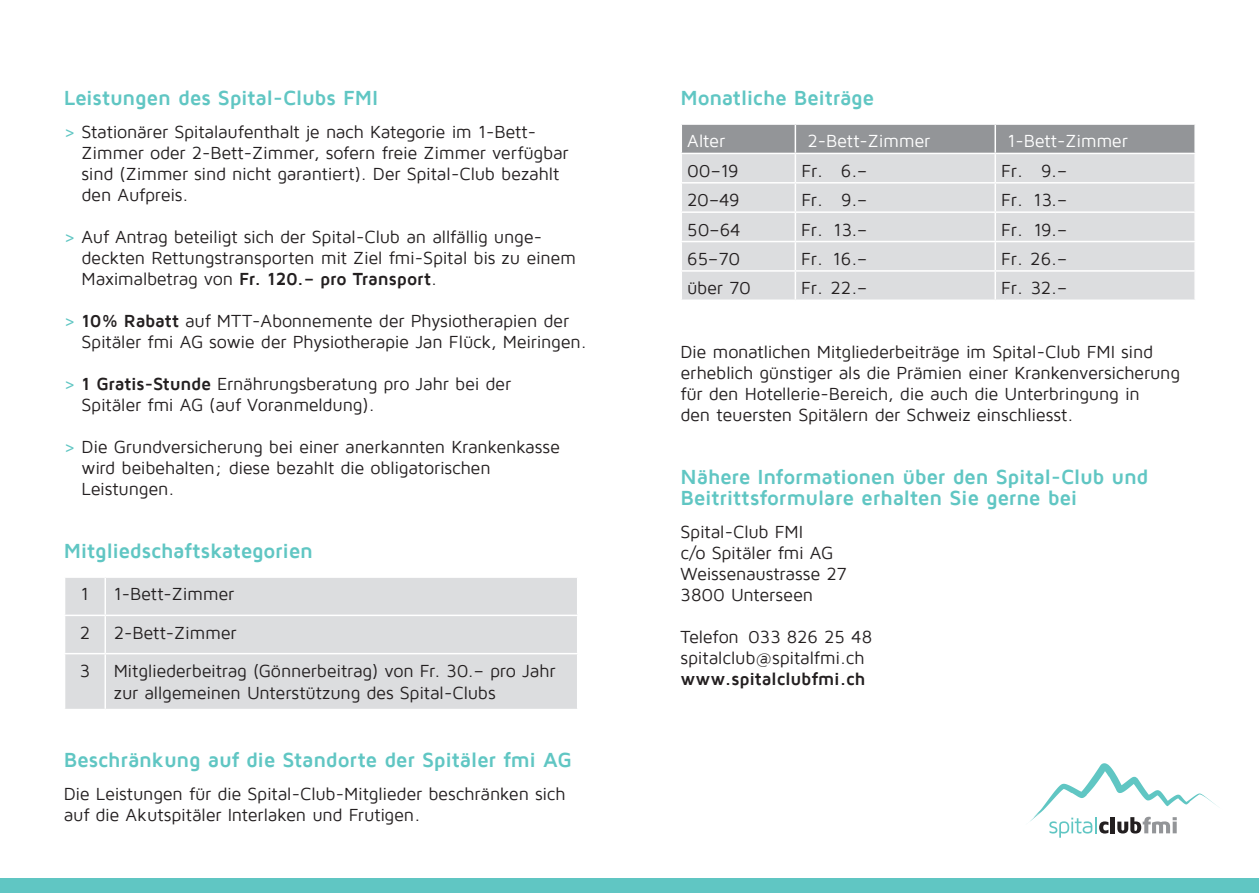
<style>
.page{position:relative;width:1259px;height:893px;background:#fff}
.page>*{position:absolute;margin:0;border:0;box-sizing:border-box;transform-origin:0 0}
.t1{font:700 21px/21px "Maven Pro";letter-spacing:-.015em;color:#60c6c3}
.t2{font:18px/21px "Maven Pro";letter-spacing:-.015em;color:#231f20}
.t3{font:18px "Maven Pro";letter-spacing:-.015em;color:#fff}
.t4{font:700 18px "Maven Pro";letter-spacing:-.01em;color:#231f20}
.s1{color:#60c6c3}
.s2{font-weight:700}
</style>
<div class="page">
<div style="left:65px;top:578px;width:512px;height:131px;background:#dcdddf"></div>
<hr style="left:104px;top:578px;width:2px;height:37px;background:#fff">
<hr style="left:64px;top:615px;width:41px;height:1px;background:#fff">
<hr style="left:105px;top:615px;width:473px;height:1px;background:#fff">
<hr style="left:104px;top:616px;width:2px;height:37px;background:#fff">
<hr style="left:64px;top:653px;width:41px;height:1px;background:#fff">
<hr style="left:105px;top:653px;width:473px;height:1px;background:#fff">
<hr style="left:104px;top:654px;width:2px;height:55px;background:#fff">
<div style="left:682px;top:125px;width:512px;height:28px;background:#939598"></div>
<div style="left:682px;top:154px;width:512px;height:146px;background:#dcdddf"></div>
<hr style="left:794px;top:125px;width:2px;height:28px;background:#fff">
<hr style="left:994px;top:125px;width:2px;height:28px;background:#fff">
<hr style="left:794px;top:154px;width:2px;height:28px;background:#fff">
<hr style="left:994px;top:154px;width:2px;height:28px;background:#fff">
<hr style="left:680px;top:182px;width:115px;height:2px;background:#fff">
<hr style="left:795px;top:182px;width:200px;height:2px;background:#fff">
<hr style="left:794px;top:184px;width:2px;height:27px;background:#fff">
<hr style="left:995px;top:182px;width:201px;height:2px;background:#fff">
<hr style="left:994px;top:184px;width:2px;height:27px;background:#fff">
<hr style="left:680px;top:211px;width:115px;height:2px;background:#fff">
<hr style="left:795px;top:211px;width:200px;height:2px;background:#fff">
<hr style="left:794px;top:213px;width:2px;height:28px;background:#fff">
<hr style="left:995px;top:211px;width:201px;height:2px;background:#fff">
<hr style="left:994px;top:213px;width:2px;height:28px;background:#fff">
<hr style="left:680px;top:241px;width:115px;height:1px;background:#fff">
<hr style="left:795px;top:241px;width:200px;height:1px;background:#fff">
<hr style="left:794px;top:242px;width:2px;height:28px;background:#fff">
<hr style="left:995px;top:241px;width:201px;height:1px;background:#fff">
<hr style="left:994px;top:242px;width:2px;height:28px;background:#fff">
<hr style="left:680px;top:270px;width:115px;height:2px;background:#fff">
<hr style="left:795px;top:270px;width:200px;height:2px;background:#fff">
<hr style="left:794px;top:272px;width:2px;height:28px;background:#fff">
<hr style="left:995px;top:270px;width:201px;height:2px;background:#fff">
<hr style="left:994px;top:272px;width:2px;height:28px;background:#fff">
<div style="left:0;top:878px;width:1259px;height:15px;background:#60c6c3"></div>
<svg style="left:1030px;top:763px;width:188px;height:75px"></svg>
<p class="t1" style="left:64px;top:88px;width:316px">Leistungen des Spital-Clubs FMI</p>
<p class="t2" style="left:82px;top:122px;width:489px;text-indent:-18px"><span class="s1">&gt;</span> Stationärer Spitalaufenthalt je nach Kategorie im 1-Bett-Zimmer oder 2-Bett-Zimmer, sofern freie Zimmer verfügbar sind (Zimmer sind nicht garantiert). Der Spital-Club bezahlt den Aufpreis.</p>
<p class="t2" style="left:82px;top:227px;width:496px;text-indent:-18px"><span class="s1">&gt;</span> Auf Antrag beteiligt sich der Spital-Club an allfällig unge&shy;deckten Rettungstransporten mit Ziel fmi-Spital bis zu einem<br>Maximalbetrag von <span class="s2">Fr. 120.– pro Transport</span>.</p>
<p class="t2" style="left:82px;top:311px;width:507px;text-indent:-18px"><span class="s1">&gt;</span> <span class="s2">10% Rabatt</span> auf MTT-Abonnemente der Physiotherapien der<br>Spitäler fmi AG sowie der Physiotherapie Jan Flück, Meiringen.</p>
<p class="t2" style="left:82px;top:374px;width:431px;text-indent:-18px"><span class="s1">&gt;</span> <span class="s2">1 Gratis-Stunde</span> Ernährungsberatung pro Jahr bei der<br>Spitäler fmi AG (auf Voranmeldung).</p>
<p class="t2" style="left:82px;top:437px;width:480px;text-indent:-18px"><span class="s1">&gt;</span> Die Grundversicherung bei einer anerkannten Krankenkasse wird beibehalten; diese bezahlt die obligatorischen<br>Leistungen.</p>
<p class="t1" style="left:64px;top:541px;width:251px">Mitgliedschaftskategorien</p>
<p class="t2" style="left:81px;top:584px;width:10px">1</p>
<p class="t2" style="left:114px;top:584px;width:122px">1-Bett-Zimmer</p>
<p class="t2" style="left:80px;top:622px;width:12px">2</p>
<p class="t2" style="left:114px;top:622px;width:124px">2-Bett-Zimmer</p>
<p class="t2" style="left:80px;top:661px;width:12px">3</p>
<p class="t2" style="left:114px;top:660px;width:443px;line-height:21.6px">Mitgliederbeitrag (Gönnerbeitrag) von Fr. 30.– pro Jahr zur allgemeinen Unterstützung des Spital-Clubs</p>
<p class="t1" style="left:64px;top:750px;width:510px">Beschränkung auf die Standorte der Spitäler fmi AG</p>
<p class="t2" style="left:64px;top:784px;width:503px">Die Leistungen für die Spital-Club-Mitglieder beschränken sich auf die Akutspitäler Interlaken und Frutigen.</p>
<p class="t1" style="left:680px;top:88px;width:195px">Monatliche Beiträge</p>
<p class="t3" style="left:687px;top:132px;width:39px">Alter</p>
<p class="t3" style="left:807px;top:132px;width:124px">2-Bett-Zimmer</p>
<p class="t3" style="left:1007px;top:132px;width:122px">1-Bett-Zimmer</p>
<p class="t2" style="left:687px;top:160px;width:53px">00–19</p>
<p class="t2" style="left:801px;top:160px;width:68px">Fr. 6.–</p>
<p class="t2" style="left:1001px;top:160px;width:68px">Fr. 9.–</p>
<p class="t2" style="left:687px;top:190px;width:54px">20–49</p>
<p class="t2" style="left:801px;top:190px;width:68px">Fr. 9.–</p>
<p class="t2" style="left:1001px;top:190px;width:68px">Fr. 13.–</p>
<p class="t2" style="left:687px;top:219px;width:55px">50–64</p>
<p class="t2" style="left:801px;top:219px;width:68px">Fr. 13.–</p>
<p class="t2" style="left:1001px;top:219px;width:68px">Fr. 19.–</p>
<p class="t2" style="left:687px;top:249px;width:55px">65–70</p>
<p class="t2" style="left:801px;top:249px;width:68px">Fr. 16.–</p>
<p class="t2" style="left:1001px;top:249px;width:68px">Fr. 26.–</p>
<p class="t2" style="left:687px;top:278px;width:65px">über 70</p>
<p class="t2" style="left:801px;top:278px;width:68px">Fr. 22.–</p>
<p class="t2" style="left:1001px;top:278px;width:68px">Fr. 32.–</p>
<p class="t2" style="left:680px;top:342px;width:501px">Die monatlichen Mitgliederbeiträge im Spital-Club FMI sind erheblich günstiger als die Prämien einer Krankenversicherung für den Hotellerie-Bereich, die auch die Unterbringung in<br>den teuersten Spitälern der Schweiz einschliesst.</p>
<p class="t1" style="left:680px;top:467px;width:469px">Nähere Informationen über den Spital-Club und<br>Beitrittsformulare erhalten Sie gerne bei</p>
<p class="t2" style="left:680px;top:522px;width:168px">Spital-Club FMI<br>c/o Spitäler fmi AG<br>Weissenaustrasse 27<br>3800 Unterseen</p>
<p class="t2" style="left:680px;top:627px;width:193px">Telefon 033 826 25 48 spitalclub@spitalfmi.ch</p>
<p class="t4" style="left:680px;top:669px;width:186px">www.spitalclubfmi.ch</p>
</div>
